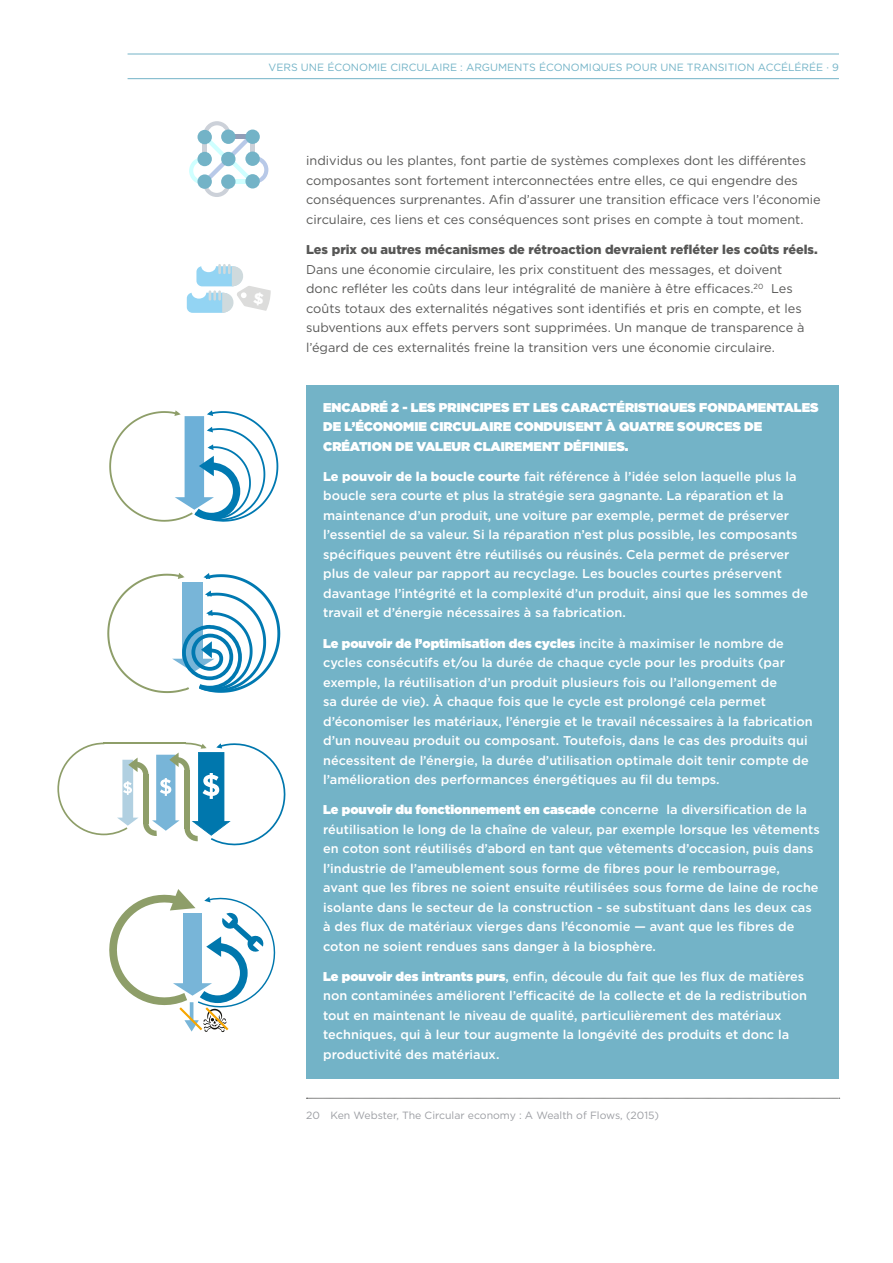
<style>
.page{position:relative;width:893px;height:1263px;background:#fff}
.page>*{position:absolute;margin:0;border:0;box-sizing:border-box;transform-origin:0 0}
.t1{font:500 12.75px/19.5px "Gotham";color:#fff}
.t2{font:12.75px/19.5px "Gotham";color:#575756}
.t3{font:900 12.75px/19.5px "Gotham";color:#fff}
.t4{font:900 12.75px "Gotham";color:#575756}
.t5{font:10.5px "Gotham";color:#73b3c7}
.t6{font:10.5px "Gotham";color:#9c9ea3}
.s1{font-weight:900}
</style>
<div class="page">
<hr style="left:128px;top:54px;width:711px;height:1px;background:#73b3c7">
<hr style="left:128px;top:78px;width:711px;height:1px;background:#73b3c7">
<svg style="left:189px;top:121px;width:79px;height:76px"></svg>
<div style="left:198px;top:130px;width:14px;height:14px;background:#73b3c7;border-radius:50%"></div>
<div style="left:221px;top:130px;width:15px;height:14px;background:#73b3c7;border-radius:50%"></div>
<div style="left:245px;top:130px;width:15px;height:14px;background:#73b3c7;border-radius:50%"></div>
<div style="left:197px;top:152px;width:15px;height:14px;background:#73b3c7;border-radius:50%"></div>
<div style="left:221px;top:152px;width:15px;height:14px;background:#73b3c7;border-radius:50%"></div>
<div style="left:245px;top:152px;width:15px;height:14px;background:#73b3c7;border-radius:50%"></div>
<div style="left:197px;top:174px;width:15px;height:15px;background:#73b3c7;border-radius:50%"></div>
<div style="left:221px;top:174px;width:15px;height:15px;background:#73b3c7;border-radius:50%"></div>
<div style="left:245px;top:174px;width:15px;height:14px;background:#73b3c7;border-radius:50%"></div>
<div style="left:306px;top:385px;width:533px;height:85px;background:#73b3c7"></div>
<div style="left:306px;top:454px;width:533px;height:183px;background:#73b3c7"></div>
<div style="left:306px;top:620px;width:533px;height:184px;background:#73b3c7"></div>
<div style="left:306px;top:787px;width:533px;height:183px;background:#73b3c7"></div>
<div style="left:306px;top:954px;width:533px;height:124px;background:#73b3c7"></div>
<svg style="left:306px;top:1098px;width:534px;height:1px"></svg>
<svg style="left:109px;top:410px;width:169px;height:112px"></svg>
<svg style="left:107px;top:573px;width:174px;height:121px"></svg>
<svg style="left:57px;top:742px;width:228px;height:103px"></svg>
<svg style="left:109px;top:889px;width:166px;height:143px"></svg>
<svg style="left:187px;top:264px;width:84px;height:49px"></svg>
<p class="t5" style="left:269px;top:60px;width:572px">VERS UNE ÉCONOMIE CIRCULAIRE : ARGUMENTS ÉCONOMIQUES POUR UNE TRANSITION ACCÉLÉRÉE ∙ 9</p>
<p class="t2" style="left:306px;top:151px;width:516px">individus ou les plantes, font partie de systèmes complexes dont les différentes composantes sont fortement interconnectées entre elles, ce qui engendre des conséquences surprenantes. Afin d’assurer une transition efficace vers l’économie circulaire, ces liens et ces conséquences sont prises en compte à tout moment.</p>
<p class="t4" style="left:306px;top:241px;width:513px">Les prix ou autres mécanismes de rétroaction devraient refléter les coûts réels.</p>
<p class="t2" style="left:306px;top:259px;width:500px">Dans une économie circulaire, les prix constituent des messages, et doivent donc refléter les coûts dans leur intégralité de manière à être efficaces.<sup>20</sup> Les coûts totaux des externalités négatives sont identifiés et pris en compte, et les subventions aux effets pervers sont supprimées. Un manque de transparence à l’égard de ces externalités freine la transition vers une économie circulaire.</p>
<p class="t3" style="left:323px;top:397px;width:497px">ENCADRÉ 2 - LES PRINCIPES ET LES CARACTÉRISTIQUES FONDAMENTALES<br>DE L’ÉCONOMIE CIRCULAIRE CONDUISENT À QUATRE SOURCES DE<br>CRÉATION DE VALEUR CLAIREMENT DÉFINIES.</p>
<p class="t1" style="left:323px;top:466px;width:486px"><span class="s1">Le pouvoir de la boucle courte</span> fait référence à l’idée selon laquelle plus la boucle sera courte et plus la stratégie sera gagnante. La réparation et la maintenance d’un produit, une voiture par exemple, permet de préserver l’essentiel de sa valeur. Si la réparation n’est plus possible, les composants spécifiques peuvent être réutilisés ou réusinés. Cela permet de préserver plus de valeur par rapport au recyclage. Les boucles courtes préservent davantage l’intégrité et la complexité d’un produit, ainsi que les sommes de travail et d’énergie nécessaires à sa fabrication.</p>
<p class="t1" style="left:323px;top:633px;width:491px"><span class="s1">Le pouvoir de l’optimisation des cycles</span> incite à maximiser le nombre de cycles consécutifs et/ou la durée de chaque cycle pour les produits (par exemple, la réutilisation d’un produit plusieurs fois ou l’allongement de<br>sa durée de vie). À chaque fois que le cycle est prolongé cela permet d’économiser les matériaux, l’énergie et le travail nécessaires à la fabrication d’un nouveau produit ou composant. Toutefois, dans le cas des produits qui nécessitent de l’énergie, la durée d’utilisation optimale doit tenir compte de l’amélioration des performances énergétiques au fil du temps.</p>
<p class="t1" style="left:323px;top:800px;width:498px"><span class="s1">Le pouvoir du fonctionnement en cascade</span> concerne la diversification de la réutilisation le long de la chaîne de valeur, par exemple lorsque les vêtements en coton sont réutilisés d’abord en tant que vêtements d’occasion, puis dans l’industrie de l’ameublement sous forme de fibres pour le rembourrage,<br>avant que les fibres ne soient ensuite réutilisées sous forme de laine de roche isolante dans le secteur de la construction - se substituant dans les deux cas à des flux de matériaux vierges dans l’économie — avant que les fibres de coton ne soient rendues sans danger à la biosphère.</p>
<p class="t1" style="left:323px;top:966px;width:485px"><span class="s1">Le pouvoir des intrants purs</span>, enfin, découle du fait que les flux de matières non contaminées améliorent l’efficacité de la collecte et de la redistribution tout en maintenant le niveau de qualité, particulièrement des matériaux techniques, qui à leur tour augmente la longévité des produits et donc la productivité des matériaux.</p>
<p class="t6" style="left:306px;top:1109px;width:354px">20 Ken Webster, The Circular economy : A Wealth of Flows, (2015)</p>
</div>
